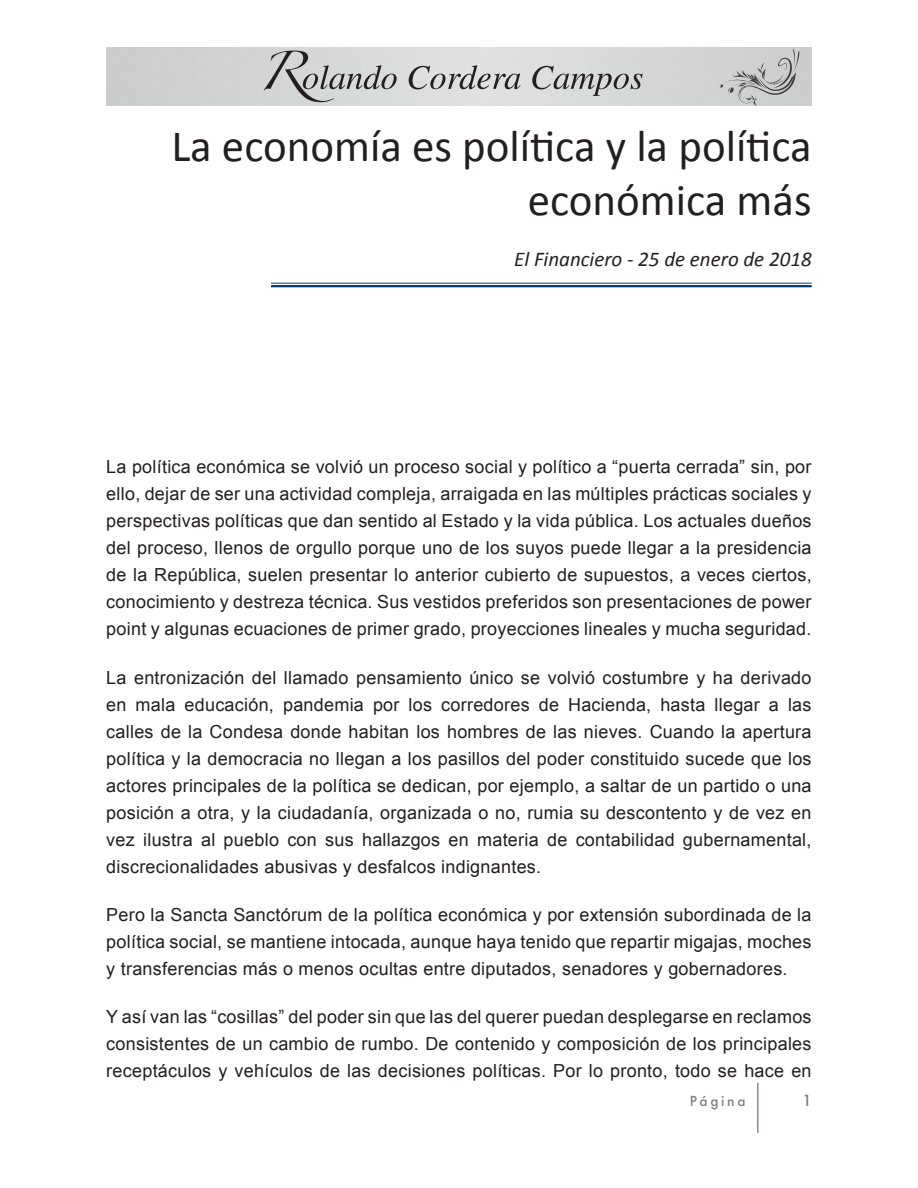
<style>
.page{position:relative;width:918px;height:1188px;background:#fff}
.page>*{position:absolute;margin:0;border:0;box-sizing:border-box;transform-origin:0 0}
.t1{font:45px/54px "Calibri";color:#231f20;text-align:right}
.t2{font:italic 21px "Calibri";color:#231f20}
.t3{font:18px/27px "Arial";letter-spacing:.015em;color:#231f20;text-align:justify}
.t4{font:500 15px "Futura";color:#7e8182}
.t5{font:500 13.5px "Futura";letter-spacing:.2em;color:#7e8182}
</style>
<div class="page">
<svg style="left:264px;top:51px;width:133px;height:51px;background:#bbbcbc"></svg>
<svg style="left:409px;top:65px;width:112px;height:24px;background:#b4b3b3"></svg>
<svg style="left:532px;top:66px;width:111px;height:30px;background:#b7b7b7"></svg>
<svg style="left:719px;top:49px;width:80px;height:57px;background:#bfc0c1"></svg>
<hr style="left:757px;top:1083px;width:2px;height:50px;background:#848ba0">
<hr style="left:271px;top:283px;width:541px;height:1px;background:#013a7a">
<hr style="left:271px;top:285px;width:541px;height:2px;background:#013a7a">
<p class="t1" style="left:171px;top:120px;width:642px">La economía es política y la política económica más</p>
<p class="t2" style="left:514px;top:244px;width:299px">El Financiero - 25 de enero de 2018</p>
<p class="t3" style="left:106px;top:454px;width:707px">La política económica se volvió un proceso social y político a “puerta cerrada” sin, por ello, dejar de ser una actividad compleja, arraigada en las múltiples prácticas sociales y perspectivas políticas que dan sentido al Estado y la vida pública. Los actuales dueños del proceso, llenos de orgullo porque uno de los suyos puede llegar a la presidencia de la República, suelen presentar lo anterior cubierto de supuestos, a veces ciertos, conocimiento y destreza técnica. Sus vestidos preferidos son presentaciones de power point y algunas ecuaciones de primer grado, proyecciones lineales y mucha seguridad.</p>
<p class="t3" style="left:106px;top:664px;width:707px">La entronización del llamado pensamiento único se volvió costumbre y ha derivado en mala educación, pandemia por los corredores de Hacienda, hasta llegar a las calles de la Condesa donde habitan los hombres de las nieves. Cuando la apertura política y la democracia no llegan a los pasillos del poder constituido sucede que los actores principales de la política se dedican, por ejemplo, a saltar de un partido o una posición a otra, y la ciudadanía, organizada o no, rumia su descontento y de vez en vez ilustra al pueblo con sus hallazgos en materia de contabilidad gubernamental, discrecionalidades abusivas y desfalcos indignantes.</p>
<p class="t3" style="left:106px;top:901px;width:707px">Pero la Sancta Sanctórum de la política económica y por extensión subordinada de la política social, se mantiene intocada, aunque haya tenido que repartir migajas, moches y transferencias más o menos ocultas entre diputados, senadores y gobernadores.</p>
<p class="t3" style="left:106px;top:1003px;width:707px">Y así van las “cosillas” del poder sin que las del querer puedan desplegarse en reclamos consistentes de un cambio de rumbo. De contenido y composición de los principales receptáculos y vehículos de las decisiones políticas. Por lo pronto, todo se hace en</p>
<p class="t5" style="left:690px;top:1092px;width:57px">Página</p>
<p class="t4" style="left:802px;top:1091px;width:11px">1</p>
</div>
